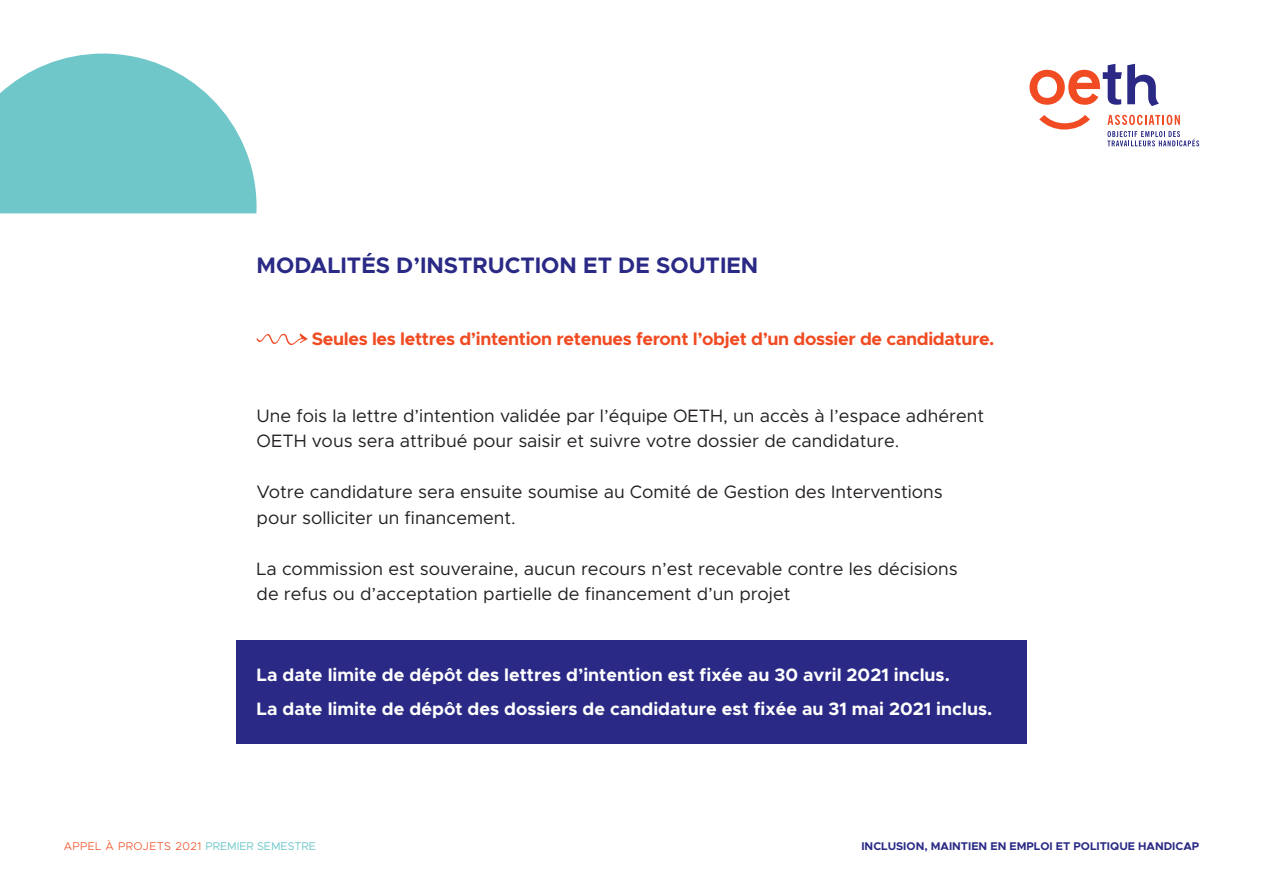
<style>
.page{position:relative;width:1263px;height:893px;background:#fff}
.page>*{position:absolute;margin:0;border:0;box-sizing:border-box;transform-origin:0 0}
.t1{font:700 22.5px "Metropolis";color:#2a2a86}
.t2{font:18px/25.5px "Metropolis";color:#231f20}
.t3{font:700 18px/34px "Metropolis";color:#fff}
.t4{font:700 18px "Metropolis";letter-spacing:-.02em;color:#f04b22}
.t5{font:700 11.25px "Metropolis";color:#2a2a86}
.t6{font:300 11.25px "Metropolis";letter-spacing:.04em;color:#f04b22}
.s1{color:#fff}
.s2{font-weight:400;color:#70c7ca}
</style>
<div class="page">
<div style="left:236px;top:640px;width:791px;height:104px;background:#2a2a86"></div>
<svg style="left:256px;top:333px;width:52px;height:12px"></svg>
<svg style="left:1107px;top:131px;width:92px;height:15px"></svg>
<svg style="left:1107px;top:115px;width:73px;height:10px"></svg>
<svg style="left:1039px;top:115px;width:51px;height:15px"></svg>
<svg style="left:1029px;top:64px;width:130px;height:42px"></svg>
<svg style="left:0;top:54px;width:257px;height:160px;background:#86cfd2"></svg>
<p class="t1" style="left:257px;top:251px;width:503px">MODALITÉS D’INSTRUCTION ET DE SOUTIEN</p>
<p class="t4" style="left:312px;top:327px;width:684px">Seules les lettres d’intention retenues feront l’objet d’un dossier de candidature.</p>
<p class="t2" style="left:257px;top:403px;width:729px">Une fois la lettre d’intention validée par l’équipe OETH, un accès à l’espace adhérent<br>OETH vous sera attribué pour saisir et suivre votre dossier de candidature.</p>
<p class="t2" style="left:257px;top:479px;width:688px">Votre candidature sera ensuite soumise au Comité de Gestion des Interventions pour solliciter un financement.</p>
<p class="t2" style="left:257px;top:556px;width:703px">La commission est souveraine, aucun recours n’est recevable contre les décisions de refus ou d’acceptation partielle de financement d’un projet<span class="s1">.</span></p>
<p class="t3" style="left:257px;top:658px;width:737px">La date limite de dépôt des lettres d’intention est fixée au 30 avril 2021 inclus.<br>La date limite de dépôt des dossiers de candidature est fixée au 31 mai 2021 inclus.</p>
<p class="t6" style="left:64px;top:839px;width:254px">APPEL À PROJETS 2021 <span class="s2">PREMIER SEMESTRE</span></p>
<p class="t5" style="left:861px;top:839px;width:339px">INCLUSION, MAINTIEN EN EMPLOI ET POLITIQUE HANDICAP</p>
</div>
